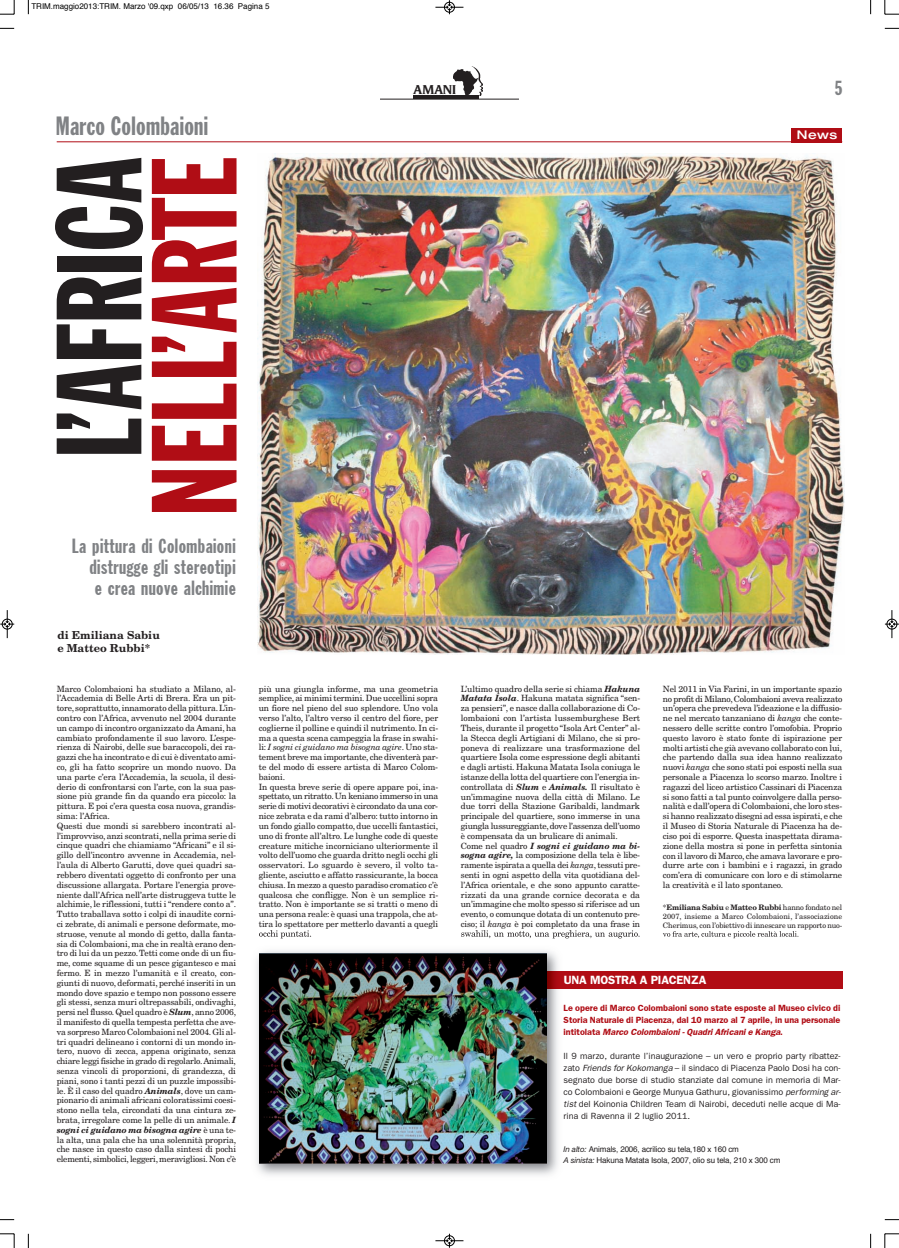
<style>
.page{position:relative;width:899px;height:1248px;background:#fff}
.page>*{position:absolute;margin:0;border:0;box-sizing:border-box;transform-origin:0 0}
.t1{font:118.9px "Franklin Gothic Extra Cond";color:#b00d15}
.t2{font:118.9px "Franklin Gothic Extra Cond";color:#231f20}
.t3{font:26px "Franklin Gothic Extra Cond";letter-spacing:.01em;color:#808285}
.t4{font:20px/21px "Franklin Gothic Extra Cond";letter-spacing:.025em;color:#808285;text-align:justify}
.t5{font:700 14px "Novarese";letter-spacing:-.015em;color:#231f20}
.t6{font:600 12px "Franklin Gothic";letter-spacing:-.02em;color:#fff}
.t7{font:500 expanded 12px "Helvetica Neue";color:#fff}
.t8{font:700 11px/13px "New Century Schlbk";color:#231f20}
.t9{font:9px/12px "Franklin Gothic";color:#231f20;text-align:justify}
.t10{font:600 9px/12px "Franklin Gothic";color:#b00d15;text-align:justify}
.t11{font:8.6px/9.8px "New Century Schlbk";letter-spacing:-.01em;color:#231f20}
.t12{font:8px/11px "Helvetica";letter-spacing:-.015em;color:#231f20}
.t13{font:8px "Helvetica";color:#000}
.t14{font:7.5px/9px "New Century Schlbk";letter-spacing:-.02em;color:#231f20;text-align:justify}
.s1{font-weight:700;font-style:italic}
.s2{font-style:italic}
.s3{font-weight:700}
.s4{font-family:"Helvetica Neue";font-style:italic}
</style>
<div class="page">
<img style="left:256px;top:930px;width:587px;height:245px">
<div style="left:547px;top:971px;width:295px;height:17px;background:#b10d15"></div>
<img style="left:259px;top:930px;width:46px;height:8px">
<img style="left:461px;top:930px;width:43px;height:8px">
<img style="left:663px;top:931px;width:41px;height:6px">
<img style="left:259px;top:953px;width:288px;height:210px">
<hr style="left:380px;top:99px;width:139px;height:1px;background:#231f20">
<hr style="left:413px;top:95px;width:65px;height:4px;background:#231f20">
<img style="left:478px;top:72px;width:4px;height:24px">
<img style="left:454px;top:66px;width:25px;height:29px">
<div style="left:791px;top:128px;width:51px;height:14px;background:#b00d15"></div>
<hr style="left:57px;top:141px;width:785px;height:1px;background:#b00d15">
<img style="left:257px;top:153px;width:587px;height:502px">
<div style="left:563px;top:1003px;width:277px;height:166px;background:#fff"></div>
<svg style="left:28px;top:0;width:1px;height:14px"></svg>
<svg style="left:0;top:28px;width:14px;height:1px"></svg>
<svg style="left:870px;top:0;width:1px;height:14px"></svg>
<svg style="left:884px;top:28px;width:15px;height:1px"></svg>
<svg style="left:28px;top:1233px;width:1px;height:14px"></svg>
<svg style="left:0;top:1219px;width:14px;height:1px"></svg>
<svg style="left:870px;top:1233px;width:1px;height:14px"></svg>
<svg style="left:884px;top:1219px;width:15px;height:1px"></svg>
<svg style="left:0;top:0;width:15px;height:15px"></svg>
<svg style="left:884px;top:0;width:15px;height:15px"></svg>
<svg style="left:0;top:1233px;width:15px;height:14px"></svg>
<svg style="left:884px;top:1233px;width:15px;height:14px"></svg>
<svg style="left:435px;top:0;width:28px;height:14px"></svg>
<svg style="left:435px;top:1233px;width:28px;height:14px"></svg>
<svg style="left:0;top:610px;width:14px;height:28px"></svg>
<svg style="left:884px;top:610px;width:14px;height:28px"></svg>
<p class="t13" style="left:31px;top:3px;width:240px">TRIM.maggio2013:TRIM. Marzo '09.qxp 06/05/13 16.36 Pagina 5</p>
<h2 class="t3" style="left:56px;top:116px;width:154px">Marco Colombaioni</h2>
<h1 class="t2" style="left:57px;top:459px;width:303px;rotate:-90deg">L’AFRICA</h1>
<h1 class="t1" style="left:152px;top:516px;width:361px;rotate:-90deg">NELL’ARTE</h1>
<h3 class="t4" style="left:89px;top:536px;width:148px;text-indent:-18px">La pittura di Colombaioni distrugge gli stereotipi e crea nuove alchimie</h3>
<p class="t8" style="left:57px;top:629px;width:104px">di Emiliana Sabiu e Matteo Rubbi*</p>
<h3 class="t5" style="left:413px;top:84px;width:45px">AMANI</h3>
<h3 class="t4" style="left:835px;top:79px;width:9px">5</h3>
<h3 class="t7" style="left:797px;top:131px;width:42px">News</h3>
<p class="t11" style="left:57px;top:684px;width:181px">Marco Colombaioni ha studiato a Milano, al&shy;l’Accademia di Belle Arti di Brera. Era un pit&shy;tore, soprattutto, innamorato della pittura. L’in&shy;contro con l’Africa, avvenuto nel 2004 durante un campo di incontro organizzato da Amani, ha cambiato profondamente il suo lavoro. L’espe&shy;rienza di Nairobi, delle sue baraccopoli, dei ra&shy;gazzi che ha incontrato e di cui è diventato ami&shy;co, gli ha fatto scoprire un mondo nuovo. Da una parte c’era l’Accademia, la scuola, il desi&shy;derio di confrontarsi con l’arte, con la sua pas&shy;sione più grande fin da quando era piccolo: la pittura. E poi c’era questa cosa nuova, grandis&shy;sima: l’Africa.<br>Questi due mondi si sarebbero incontrati al&shy;l’improvviso, anzi scontrati, nella prima serie di cinque quadri che chiamiamo “Africani” e il si&shy;gillo dell’incontro avvenne in Accademia, nel&shy;l’aula di Alberto Garutti, dove quei quadri sa&shy;rebbero diventati oggetto di confronto per una discussione allargata. Portare l’energia prove&shy;niente dall’Africa nell’arte distruggeva tutte le alchimie, le riflessioni, tutti i “rendere conto a”.<br>Tutto traballava sotto i colpi di inaudite corni&shy;ci zebrate, di animali e persone deformate, mo&shy;struose, venute al mondo di getto, dalla fanta&shy;sia di Colombaioni, ma che in realtà erano den&shy;tro di lui da un pezzo. Tetti come onde di un fiu&shy;me, come squame di un pesce gigantesco e mai fermo. E in mezzo l’umanità e il creato, con&shy;giunti di nuovo, deformati, perché inseriti in un mondo dove spazio e tempo non possono essere gli stessi, senza muri oltrepassabili, ondivaghi, persi nel flusso. Quel quadro è <span class="s1">Slum</span>, anno 2006, il manifesto di quella tempesta perfetta che ave&shy;va sorpreso Marco Colombaioni nel 2004. Gli al&shy;tri quadri delineano i contorni di un mondo in&shy;tero, nuovo di zecca, appena originato, senza chiare leggi fisiche in grado di regolarlo. Animali, senza vincoli di proporzioni, di grandezza, di piani, sono i tanti pezzi di un puzzle impossibi&shy;le. È il caso del quadro <span class="s1">Animals</span>, dove un cam&shy;pionario di animali africani coloratissimi coesi&shy;stono nella tela, circondati da una cintura ze&shy;brata, irregolare come la pelle di un animale. <span class="s1">I sogni ci guidano ma bisogna agire</span> è una te&shy;la alta, una pala che ha una solennità propria, che nasce in questo caso dalla sintesi di pochi elementi, simbolici, leggeri, meravigliosi. Non c’è</p>
<p class="t11" style="left:259px;top:684px;width:181px">più una giungla informe, ma una geometria semplice, ai minimi termini. Due uccellini sopra un fiore nel pieno del suo splendore. Uno vola verso l’alto, l’altro verso il centro del fiore, per coglierne il polline e quindi il nutrimento. In ci&shy;ma a questa scena campeggia la frase in swahi&shy;li: <span class="s2">I sogni ci guidano ma bisogna agire</span>. Uno sta&shy;tement breve ma importante, che diventerà par&shy;te del modo di essere artista di Marco Colom&shy;baioni.<br>In questa breve serie di opere appare poi, ina&shy;spettato, un ritratto. Un keniano immerso in una serie di motivi decorativi è circondato da una cor&shy;nice zebrata e da rami d’albero: tutto intorno in un fondo giallo compatto, due uccelli fantastici, uno di fronte all’altro. Le lunghe code di queste creature mitiche incorniciano ulteriormente il volto dell’uomo che guarda dritto negli occhi gli osservatori. Lo sguardo è severo, il volto ta&shy;gliente, asciutto e affatto rassicurante, la bocca chiusa. In mezzo a questo paradiso cromatico c’è qualcosa che confligge. Non è un semplice ri&shy;tratto. Non è importante se si tratti o meno di una persona reale: è quasi una trappola, che at&shy;tira lo spettatore per metterlo davanti a quegli</p>
<p class="t11" style="left:461px;top:684px;width:181px">L’ultimo quadro della serie si chiama <span class="s1">Hakuna Matata Isola</span>. Hakuna matata significa “sen&shy;za pensieri”, e nasce dalla collaborazione di Co&shy;lombaioni con l’artista lussemburghese Bert Theis, durante il progetto “Isola Art Center” al&shy;la Stecca degli Artigiani di Milano, che si pro&shy;poneva di realizzare una trasformazione del quartiere Isola come espressione degli abitanti e dagli artisti. Hakuna Matata Isola coniuga le istanze della lotta del quartiere con l’energia in&shy;controllata di <span class="s1">Slum</span> e <span class="s1">Animals.</span> Il risultato è un’immagine nuova della città di Milano. Le due torri della Stazione Garibaldi, landmark principale del quartiere, sono immerse in una giungla lussureggiante, dove l’assenza dell’uomo è compensata da un brulicare di animali.<br>Come nel quadro <span class="s1">I sogni ci guidano ma bi&shy;sogna agire,</span> la composizione della tela è libe&shy;ramente ispirata a quella dei <span class="s2">kanga</span>, tessuti pre&shy;senti in ogni aspetto della vita quotidiana del&shy;l’Africa orientale, e che sono appunto caratte&shy;rizzati da una grande cornice decorata e da un’immagine che molto spesso si riferisce ad un evento, o comunque dotata di un contenuto pre&shy;ciso; il <span class="s2">kanga</span> è poi completato da una frase in</p>
<p class="t11" style="left:663px;top:684px;width:181px;text-align:justify">Nel 2011 in Via Farini, in un importante spazio no profit di Milano, Colombaioni aveva realizzato un’opera che prevedeva l’ideazione e la diffusio&shy;ne nel mercato tanzaniano di <span class="s2">kanga</span> che conte&shy;nessero delle scritte contro l’omofobia. Proprio questo lavoro è stato fonte di ispirazione per molti artisti che già avevano collaborato con lui, che partendo dalla sua idea hanno realizzato nuovi <span class="s2">kanga</span> che sono stati poi esposti nella sua personale a Piacenza lo scorso marzo. Inoltre i ragazzi del liceo artistico Cassinari di Piacenza si sono fatti a tal punto coinvolgere dalla perso&shy;nalità e dall’opera di Colombaioni, che loro stes&shy;si hanno realizzato disegni ad essa ispirati, e che il Museo di Storia Naturale di Piacenza ha de&shy;ciso poi di esporre. Questa inaspettata dirama&shy;zione della mostra si pone in perfetta sintonia con il lavoro di Marco, che amava lavorare e pro&shy;durre arte con i bambini e i ragazzi, in grado com’era di comunicare con loro e di stimolarne la creatività e il lato spontaneo.</p>
<p class="t14" style="left:663px;top:903px;width:181px">*<span class="s3">Emiliana Sabiu</span> e <span class="s3">Matteo Rubbi</span> hanno fondato nel 2007, insieme a Marco Colombaioni, l’associazione Cherimus, con l’obiettivo di innescare un rapporto nuo-</p>
<h3 class="t6" style="left:563px;top:972px;width:144px">UNA MOSTRA A PIACENZA</h3>
<p class="t10" style="left:563px;top:1001px;width:278px">Le opere di Marco Colombaioni sono state esposte al Museo civico di Storia Naturale di Piacenza, dal 10 marzo al 7 aprile, in una personale i n t i t o l a t a <span class="s2">Marco Colombaioni - Quadri Africani e Kanga</span>.</p>
<p class="t9" style="left:563px;top:1049px;width:279px">Il 9 marzo, durante l’inaugurazione – un vero e proprio party ribattez&shy;zato <span class="s2">Friends for Kokomanga</span> – il sindaco di Piacenza Paolo Dosi ha con&shy;segnato due borse di studio stanziate dal comune in memoria di Mar&shy;co Colombaioni e George Munyua Gathuru, giovanissimo <span class="s2">performing ar&shy;tist</span> del Koinonia Children Team di Nairobi, deceduti nelle acque di Ma&shy;rina di Ravenna il 2 luglio 2011.</p>
<p class="t12" style="left:563px;top:1143px;width:218px"><span class="s4">In alto:</span> Animals, 2006, acrilico su tela,180 x 160 cm<br><span class="s4">A sinista:</span> Hakuna Matata Isola, 2007, olio su tela, 210 x 300 cm</p>
</div>
